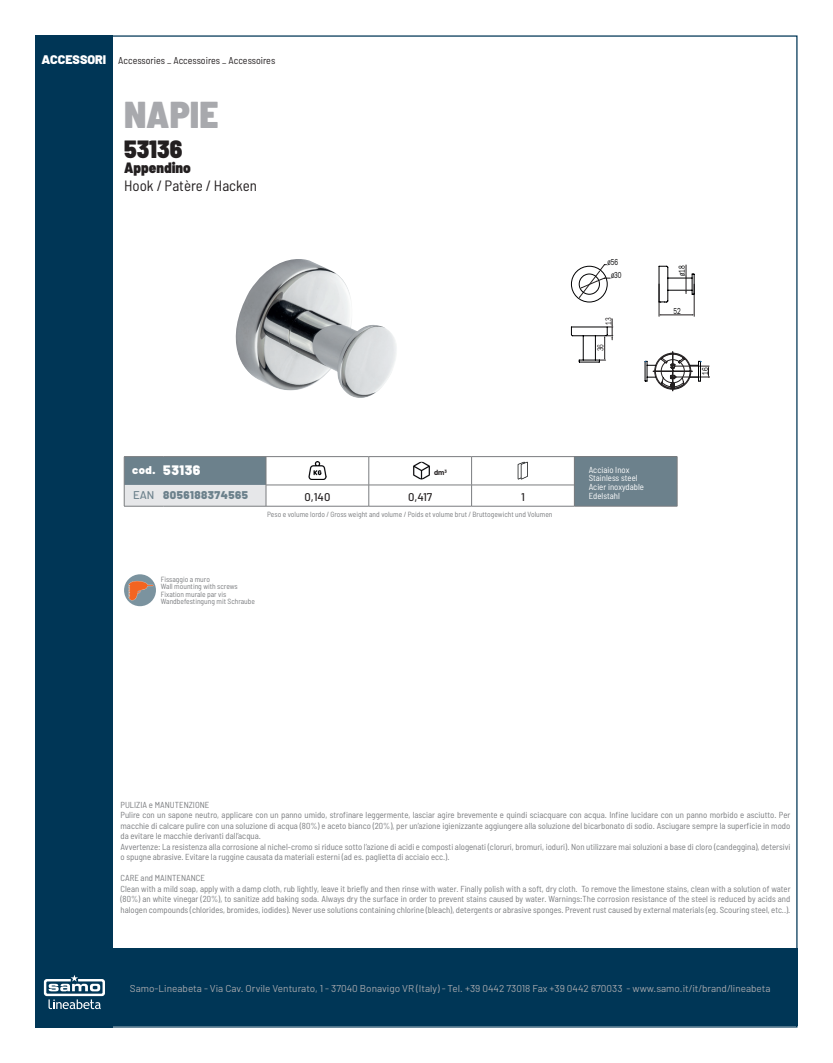
<style>
.page{position:relative;width:833px;height:1063px;background:#fff}
.page>*{position:absolute;margin:0;border:0;box-sizing:border-box;transform-origin:0 0}
.t1{font:900 semi-condensed 37.5px "Barlow";color:#a8a9ad}
.t2{font:900 semi-condensed 25px "Barlow";color:#231f20}
.t3{font:semi-condensed 15px "Barlow";color:#231f20}
.t4{font:900 semi-condensed 15px "Barlow";color:#231f20}
.t5{font:900 13.75px "Barlow";letter-spacing:.04em;color:#fff}
.t6{font:900 11.25px "Barlow";letter-spacing:.04em;color:#6c818c}
.t7{font:500 11.25px "Barlow";color:#231f20}
.t8{font:10px "Barlow";color:#a8a9ad}
.t9{font:semi-condensed 10px "Barlow";color:#231f20}
.t10{font:semi-condensed 8.75px/10.5px "Barlow";color:#7a7c7f}
.t11{font:semi-condensed 8.75px/8.8px "Barlow";color:#fff}
.t12{font:8.75px "ITC Franklin Gothic Std";color:#000002;scale:.7 1}
.t13{font:8.75px "ITC Franklin Gothic Std";color:#231f20;scale:.7 1}
.t14{font:semi-condensed 7.5px/7.5px "Barlow";color:#7a7c7f}
.t15{font:700 7.5px "Barlow";color:#231f20}
.s1{font-weight:900;font-stretch:normal;font-size:12.5px;color:#fff}
.s2{font-size:11.25px}
.s3{font-weight:500}
</style>
<div class="page">
<div style="left:35px;top:35px;width:78px;height:993px;background:#003656"></div>
<svg style="left:44px;top:975px;width:61px;height:34px"></svg>
<img style="left:235px;top:259px;width:162px;height:139px">
<svg style="left:571px;top:264px;width:138px;height:127px"></svg>
<div style="left:124px;top:574px;width:32px;height:32px;background:#7b939f;border-radius:50%"></div>
<svg style="left:128px;top:581px;width:25px;height:19px"></svg>
<div style="left:113px;top:948px;width:684px;height:78px;background:#003656"></div>
<div style="left:574px;top:457px;width:103px;height:49px;background:#6c818c"></div>
<hr style="left:124px;top:456px;width:39px;height:1px;background:#7a7c7f">
<hr style="left:163px;top:456px;width:103px;height:1px;background:#7a7c7f">
<hr style="left:266px;top:456px;width:103px;height:1px;background:#7a7c7f">
<hr style="left:369px;top:456px;width:102px;height:1px;background:#7a7c7f">
<hr style="left:471px;top:456px;width:103px;height:1px;background:#7a7c7f">
<hr style="left:574px;top:456px;width:103px;height:1px;background:#7a7c7f">
<hr style="left:574px;top:506px;width:103px;height:1px;background:#7a7c7f">
<svg style="left:677px;top:457px;width:1px;height:49px"></svg>
<svg style="left:124px;top:457px;width:143px;height:49px;background:#9fabb2"></svg>
<svg style="left:368px;top:457px;width:1px;height:49px"></svg>
<svg style="left:471px;top:457px;width:1px;height:49px"></svg>
<svg style="left:574px;top:457px;width:1px;height:49px"></svg>
<hr style="left:124px;top:506px;width:39px;height:1px;background:#7a7c7f">
<hr style="left:163px;top:506px;width:103px;height:1px;background:#7a7c7f">
<hr style="left:266px;top:506px;width:103px;height:1px;background:#7a7c7f">
<hr style="left:369px;top:506px;width:102px;height:1px;background:#7a7c7f">
<hr style="left:471px;top:506px;width:103px;height:1px;background:#7a7c7f">
<hr style="left:266px;top:485px;width:103px;height:1px;background:#7a7c7f">
<hr style="left:369px;top:485px;width:102px;height:1px;background:#7a7c7f">
<hr style="left:471px;top:485px;width:103px;height:1px;background:#7a7c7f">
<img style="left:309px;top:462px;width:18px;height:17px">
<img style="left:413px;top:462px;width:17px;height:17px">
<svg style="left:413px;top:475px;width:17px;height:1px"></svg>
<svg style="left:517px;top:462px;width:11px;height:17px"></svg>
<p class="t9" style="left:42px;top:54px;width:235px"><span class="s1">ACCESSORI</span> Accessories _ Accessoires _ Accessoires</p>
<h1 class="t1" style="left:124px;top:92px;width:96px">NAPIE</h1>
<h2 class="t2" style="left:124px;top:134px;width:60px">53136</h2>
<h3 class="t4" style="left:124px;top:159px;width:68px">Appendino</h3>
<h3 class="t3" style="left:124px;top:177px;width:134px">Hook / Patère / Hacken</h3>
<p class="t12" style="left:607px;top:257px;width:17px">ø56</p>
<p class="t12" style="left:611px;top:270px;width:17px">ø30</p>
<p class="t13" style="left:603px;top:325px;width:12px;rotate:-90deg">13</p>
<p class="t13" style="left:595px;top:351px;width:12px;rotate:-90deg">36</p>
<p class="t12" style="left:676px;top:276px;width:17px;rotate:-90deg">ø18</p>
<p class="t12" style="left:673px;top:306px;width:12px">52</p>
<p class="t12" style="left:700px;top:375px;width:12px;rotate:-90deg">16</p>
<h3 class="t5" style="left:132px;top:462px;width:70px"><span class="s2">cod.</span> 53136</h3>
<p class="t15" style="left:434px;top:468px;width:14px">dm3</p>
<p class="t11" style="left:589px;top:465px;width:57px">Acciaio Inox<br>Stainless steel<br>Acier inoxydable</p>
<p class="t6" style="left:133px;top:488px;width:116px"><span class="s3">EAN</span> 8056188374565</p>
<p class="t7" style="left:304px;top:490px;width:27px">0,140</p>
<p class="t7" style="left:408px;top:490px;width:26px">0,417</p>
<p class="t11" style="left:589px;top:491px;width:33px">Edelstahl</p>
<p class="t7" style="left:521px;top:490px;width:5px">1</p>
<p class="t14" style="left:267px;top:510px;width:287px">Peso e volume lordo / Gross weight and volume / Poids et volume brut / Bruttogewicht und Volumen</p>
<p class="t14" style="left:161px;top:575px;width:96px">Fissaggio a muro<br>Wall mounting with screws<br>Fixation murale par vis<br>Wandbefestingung mit Schraube</p>
<p class="t10" style="left:120px;top:799px;width:671px">PULIZIA e MANUTENZIONE<br>Pulire con un sapone neutro, applicare con un panno umido, strofinare leggermente, lasciar agire brevemente e quindi sciacquare con acqua. Infine lucidare con un panno morbido e asciutto. Per macchie di calcare pulire con una soluzione di acqua (80%) e aceto bianco (20%), per un’azione igienizzante aggiungere alla soluzione del bicarbonato di sodio. Asciugare sempre la superficie in modo da evitare le macchie derivanti dall’acqua.<br>Avvertenze: La resistenza alla corrosione al nichel-cromo si riduce sotto l’azione di acidi e composti alogenati (cloruri, bromuri, ioduri). Non utilizzare mai soluzioni a base di cloro (candeggina), detersivi o spugne abrasive. Evitare la ruggine causata da materiali esterni (ad es. paglietta di acciaio ecc.).</p>
<p class="t10" style="left:120px;top:873px;width:671px">CARE and MAINTENANCE<br>Clean with a mild soap, apply with a damp cloth, rub lightly, leave it briefly and then rinse with water. Finally polish with a soft, dry cloth. To remove the limestone stains, clean with a solution of water (80%) an white vinegar (20%), to sanitize add baking soda. Always dry the surface in order to prevent stains caused by water. Warnings:The corrosion resistance of the steel is reduced by acids and halogen compounds (chlorides, bromides, iodides). Never use solutions containing chlorine (bleach), detergents or abrasive sponges. Prevent rust caused by external materials (eg. Scouring steel, etc..).</p>
<p class="t8" style="left:130px;top:982px;width:642px">Samo-Lineabeta - Via Cav. Orvile Venturato, 1 - 37040 Bonavigo VR (Italy) - Tel. +39 0442 73018 Fax +39 0442 670033 - www.samo.it/it/brand/lineabeta</p>
</div>
